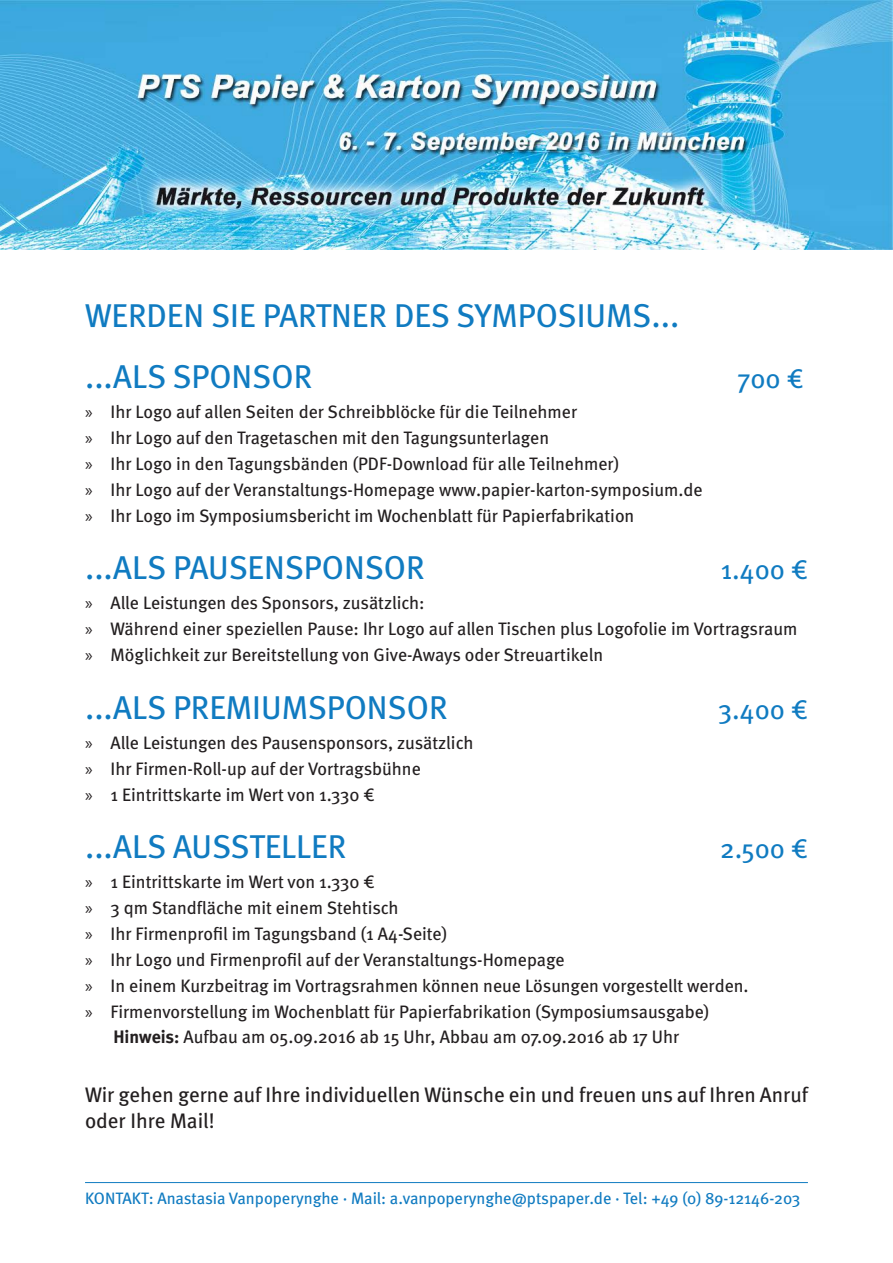
<style>
.page{position:relative;width:893px;height:1263px;background:#fff}
.page>*{position:absolute;margin:0;border:0;box-sizing:border-box;transform-origin:0 0}
.t1{font:33px "Meta";color:#107bc1}
.t2{font:27px "Meta";color:#107bc1}
.Fließtext{font:21px/25.2px "Meta";color:#231f20}
.Fließtext-2{font:18px "Meta";color:#231f20}
.Fließtext-3{font:16.5px "Meta";color:#107bc1}
.s1{font-family:"Myriad Pro"}
.s2{font-weight:700}
</style>
<div class="page">
<img style="left:0;top:0;width:893px;height:249px">
<hr style="left:85px;top:1182px;width:723px;height:1px;background:#107bc1">
<p class="t1" style="left:85px;top:294px;width:596px">WERDEN SIE PARTNER DES SYMPOSIUMS...</p>
<p class="t1" style="left:85px;top:356px;width:228px">...ALS SPONSOR</p>
<p class="t2" style="left:738px;top:362px;width:67px">700 €</p>
<p class="Fließtext-2" style="left:85px;top:401px;width:494px"><span class="s1">»</span> Ihr Logo auf allen Seiten der Schreibblöcke für die Teilnehmer</p>
<p class="Fließtext-2" style="left:85px;top:427px;width:466px"><span class="s1">»</span> Ihr Logo auf den Tragetaschen mit den Tagungsunterlagen</p>
<p class="Fließtext-2" style="left:85px;top:452px;width:535px"><span class="s1">»</span> Ihr Logo in den Tagungsbänden (PDF-Download für alle Teilnehmer)</p>
<p class="Fließtext-2" style="left:85px;top:478px;width:619px"><span class="s1">»</span> Ihr Logo auf der Veranstaltungs-Homepage www.papier-karton-symposium.de</p>
<p class="Fließtext-2" style="left:85px;top:504px;width:551px"><span class="s1">»</span> Ihr Logo im Symposiumsbericht im Wochenblatt für Papierfabrikation</p>
<p class="t1" style="left:85px;top:547px;width:341px">...ALS PAUSENSPONSOR</p>
<p class="t2" style="left:721px;top:553px;width:89px">1.400 €</p>
<p class="Fließtext-2" style="left:85px;top:592px;width:341px"><span class="s1">»</span> Alle Leistungen des Sponsors, zusätzlich:</p>
<p class="Fließtext-2" style="left:85px;top:618px;width:714px"><span class="s1">»</span> Während einer speziellen Pause: Ihr Logo auf allen Tischen plus Logofolie im Vortragsraum</p>
<p class="Fließtext-2" style="left:85px;top:643px;width:520px"><span class="s1">»</span> Möglichkeit zur Bereitstellung von Give-Aways oder Streuartikeln</p>
<p class="t1" style="left:85px;top:686px;width:364px">...ALS PREMIUMSPONSOR</p>
<p class="t2" style="left:718px;top:692px;width:91px">3.400 €</p>
<p class="Fließtext-2" style="left:85px;top:731px;width:390px"><span class="s1">»</span> Alle Leistungen des Pausensponsors, zusätzlich</p>
<p class="Fließtext-2" style="left:85px;top:757px;width:337px"><span class="s1">»</span> Ihr Firmen-Roll-up auf der Vortragsbühne</p>
<p class="Fließtext-2" style="left:85px;top:783px;width:291px"><span class="s1">»</span> 1 Eintrittskarte im Wert von 1.330 €</p>
<p class="t1" style="left:85px;top:826px;width:263px">...ALS AUSSTELLER</p>
<p class="t2" style="left:720px;top:832px;width:89px">2.500 €</p>
<p class="Fließtext-2" style="left:85px;top:871px;width:291px"><span class="s1">»</span> 1 Eintrittskarte im Wert von 1.330 €</p>
<p class="Fließtext-2" style="left:85px;top:896px;width:315px"><span class="s1">»</span> 3 qm Standfläche mit einem Stehtisch</p>
<p class="Fließtext-2" style="left:85px;top:922px;width:364px"><span class="s1">»</span> Ihr Firmenprofil im Tagungsband (1 A4-Seite)</p>
<p class="Fließtext-2" style="left:85px;top:948px;width:481px"><span class="s1">»</span> Ihr Logo und Firmenprofil auf der Veranstaltungs-Homepage</p>
<p class="Fließtext-2" style="left:85px;top:974px;width:665px"><span class="s1">»</span> In einem Kurzbeitrag im Vortragsrahmen können neue Lösungen vorgestellt werden.</p>
<p class="Fließtext-2" style="left:85px;top:1000px;width:626px"><span class="s1">»</span> Firmenvorstellung im Wochenblatt für Papierfabrikation (Symposiumsausgabe)</p>
<p class="Fließtext-2" style="left:113px;top:1026px;width:567px"><span class="s2">Hinweis:</span> Aufbau am 05.09.2016 ab 15 Uhr, Abbau am 07.09.2016 ab 17 Uhr</p>
<p class="Fließtext" style="left:85px;top:1082px;width:724px">Wir gehen gerne auf Ihre individuellen Wünsche ein und freuen uns auf Ihren Anruf oder Ihre Mail!</p>
<p class="Fließtext-3" style="left:85px;top:1188px;width:717px">KONTAKT: Anastasia Vanpoperynghe · Mail: a.vanpoperynghe@ptspaper.de · Tel: +49 (0) 89-12146-203</p>
</div>
